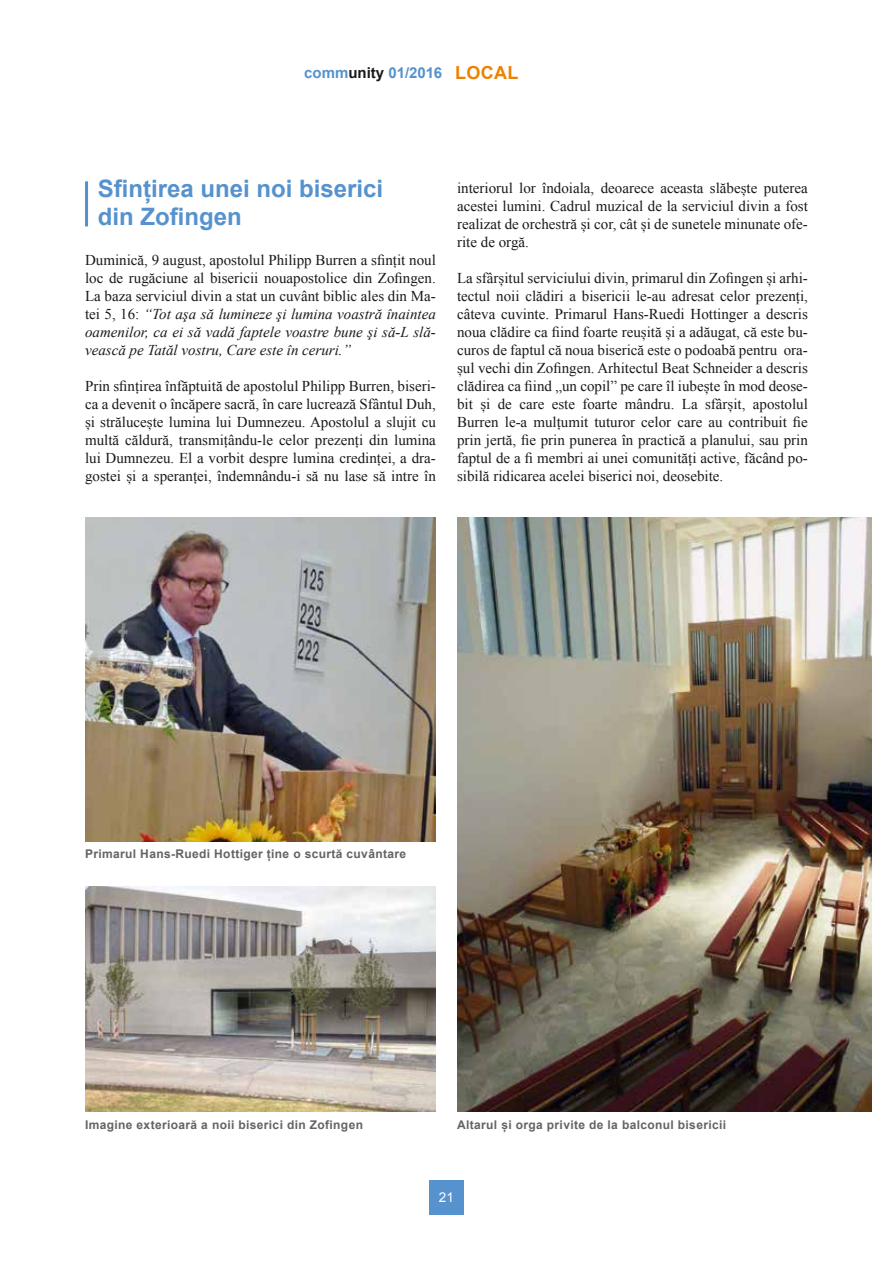
<style>
.page{position:relative;width:893px;height:1263px;background:#fff}
.page>*{position:absolute;margin:0;border:0;box-sizing:border-box;transform-origin:0 0}
.t1{font:700 24px/28.5px "Arial";color:#5592ce}
.t2{font:15px/18px "Times New Roman";color:#1a1a18;text-align:justify}
.t3{font:700 15px "Arial";color:#5592ce}
.t4{font:13.5px "Arial";color:#fff}
.t5{font:700 12px "Arial";letter-spacing:.03em;color:#636362}
.s1{color:#1a1a18}
.s2{font-size:18px;color:#f08100}
.s3{font-style:italic}
</style>
<div class="page">
<div style="left:429px;top:1180px;width:34px;height:34px;background:#5592ce"></div>
<img style="left:457px;top:517px;width:415px;height:594px">
<img style="left:85px;top:517px;width:351px;height:324px">
<img style="left:85px;top:887px;width:351px;height:224px">
<hr style="left:85px;top:181px;width:3px;height:45px;background:#5191ce">
<p class="t3" style="left:304px;top:62px;width:216px">comm<span class="s1">unity</span> 01/2016 <span class="s2">LOCAL</span></p>
<h1 class="t1" style="left:98px;top:175px;width:287px">Sfințirea unei noi biserici din Zofingen</h1>
<p class="t2" style="left:85px;top:251px;width:352px">Duminică, 9 august, apostolul Philipp Burren a sfințit noul loc de rugăciune al bisericii nouapostolice din Zofingen.<br>La baza serviciul divin a stat un cuvânt biblic ales din Ma&shy;tei 5, 16: <span class="s3">“Tot aşa să lumineze şi lumina voastră înaintea oamenilor, ca ei să vadă faptele voastre bune şi să-L slă&shy;vească pe Tatăl vostru, Care este în ceruri.”</span></p>
<p class="t2" style="left:85px;top:377px;width:352px">Prin sfințirea înfăptuită de apostolul Philipp Burren, biseri&shy;ca a devenit o încăpere sacră, în care lucrează Sfântul Duh, și strălucește lumina lui Dumnezeu. Apostolul a slujit cu multă căldură, transmițându-le celor prezenți din lumina lui Dumnezeu. El a vorbit despre lumina credinței, a dra&shy;gostei și a speranței, îndemnându-i să nu lase să intre în</p>
<p class="t2" style="left:457px;top:179px;width:352px">interiorul lor îndoiala, deoarece aceasta slăbește puterea acestei lumini. Cadrul muzical de la serviciul divin a fost realizat de orchestră și cor, cât și de sunetele minunate ofe&shy;rite de orgă.</p>
<p class="t2" style="left:457px;top:269px;width:352px">La sfârșitul serviciului divin, primarul din Zofingen și arhi&shy;tectul noii clădiri a bisericii le-au adresat celor prezenți, câteva cuvinte. Primarul Hans-Ruedi Hottinger a descris noua clădire ca fiind foarte reușită și a adăugat, că este bu&shy;curos de faptul că noua biserică este o podoabă pentru ora&shy;șul vechi din Zofingen. Arhitectul Beat Schneider a descris clădirea ca fiind „un copil” pe care îl iubește în mod deose&shy;bit și de care este foarte mândru. La sfârșit, apostolul Burren le-a mulțumit tuturor celor care au contribuit fie prin jertă, fie prin punerea în practică a planului, sau prin faptul de a fi membri ai unei comunități active, făcând po&shy;sibilă ridicarea acelei biserici noi, deosebite.</p>
<p class="t5" style="left:85px;top:846px;width:323px">Primarul Hans-Ruedi Hottiger ține o scurtă cuvântare</p>
<p class="t5" style="left:85px;top:1117px;width:279px">Imagine exterioară a noii biserici din Zofingen</p>
<p class="t5" style="left:457px;top:1117px;width:271px">Altarul și orga privite de la balconul bisericii</p>
<p class="t4" style="left:439px;top:1188px;width:17px">21</p>
</div>
